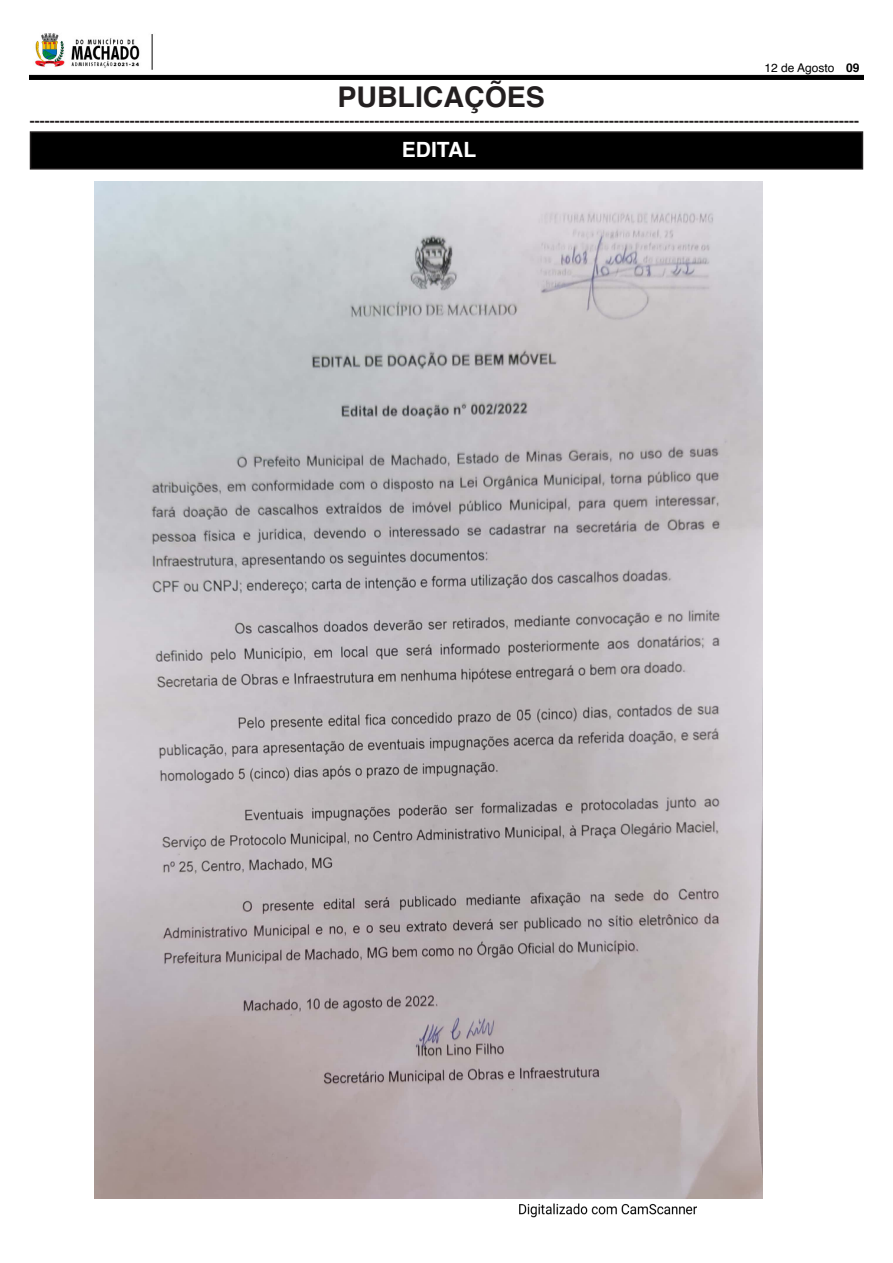
<style>
.page{position:relative;width:893px;height:1263px;background:#fff}
.page>*{position:absolute;margin:0;border:0;box-sizing:border-box;transform-origin:0 0}
.t1{font:700 28.5px "Helvetica";color:#231f20}
.t2{font:700 21px "Helvetica";color:#fff}
.t3{font:700 15px "Helvetica";color:#231f20}
.t4{font:12px "Helvetica";color:#000}
.t5{font:700 12px "Helvetica";color:#000}
</style>
<div class="page">
<img style="left:30px;top:33px;width:833px;height:46px">
<div style="left:31px;top:132px;width:831px;height:37px;background:#000"></div>
<div style="left:30px;top:131px;width:833px;height:39px;border:2px solid #231f20"></div>
<img style="left:519px;top:1203px;width:177px;height:14px">
<img style="left:94px;top:181px;width:668px;height:1017px">
<p class="t4" style="left:764px;top:59px;width:71px">12 de Agosto</p>
<p class="t5" style="left:846px;top:58px;width:15px">09</p>
<p class="t1" style="left:337px;top:74px;width:209px">PUBLICAÇÕES</p>
<p class="t2" style="left:402px;top:132px;width:76px">EDITAL</p>
<p class="t3" style="left:30px;top:108px;width:831px">----------------------------------------------------------------------------------------------------------------------------------------------------------------------</p>
</div>
